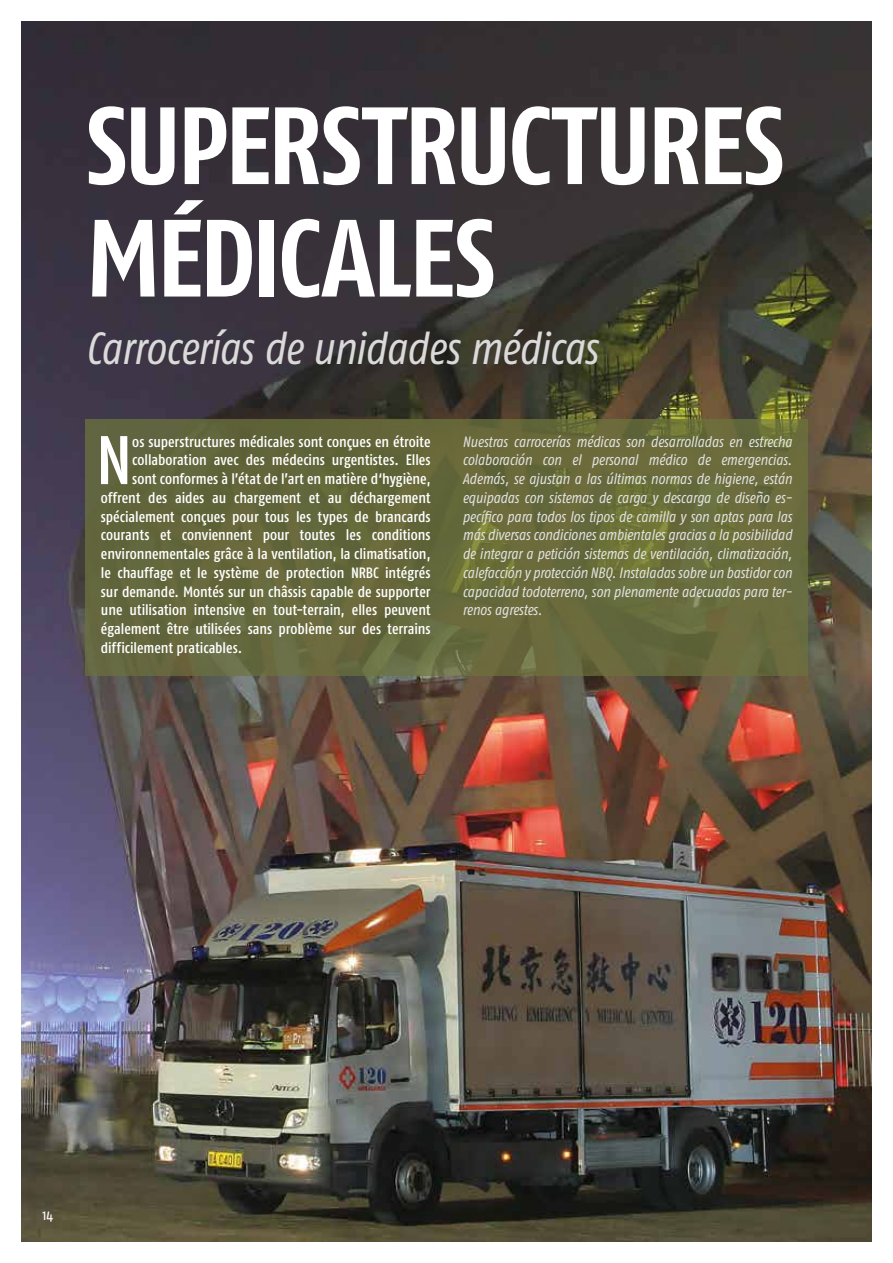
<style>
.page{position:relative;width:893px;height:1263px;background:#fff}
.page>*{position:absolute;margin:0;border:0;box-sizing:border-box;transform-origin:0 0}
.t1{font:700 condensed 109.5px/112.5px "Fago Pro";letter-spacing:-.03em;color:#fff}
.t2{font:500 condensed 68.55px "Fago Pro";color:#fff}
.t3{font:italic condensed 45px "Fago Pro";letter-spacing:-.02em;color:#dadada}
.t4{font:500 condensed 15px "Fago Pro";color:#fff}
.t5{font:italic condensed 15px/18.8px "Fago Pro";letter-spacing:-.005em;color:#e1e1e1;text-align:justify}
.t6{font:condensed 15px "Fago Pro";color:#fff}
</style>
<div class="page">
<img style="left:21px;top:21px;width:851px;height:1221px">
<div style="left:85px;top:420px;width:723px;height:256px;background:#66693c"></div>
<h1 class="t1" style="left:86px;top:89px;width:701px">SUPERSTRUCTURES<br>MÉDICALES</h1>
<h3 class="t3" style="left:85px;top:321px;width:514px">Carrocerías de unidades médicas</h3>
<h2 class="t2" style="left:96px;top:419px;width:38px">N</h2>
<p class="t4" style="left:132px;top:432px;width:300px">os superstructures médicales sont conçues en étroite</p>
<p class="t4" style="left:132px;top:451px;width:300px">collaboration avec des médecins urgentistes. Elles</p>
<p class="t4" style="left:132px;top:470px;width:300px">sont conformes à l’état de l’art en matière d‘hygiène,</p>
<p class="t4" style="left:101px;top:489px;width:331px">offrent des aides au chargement et au déchargement</p>
<p class="t4" style="left:101px;top:507px;width:331px">spécialement conçues pour tous les types de brancards</p>
<p class="t4" style="left:101px;top:526px;width:331px">courants et conviennent pour toutes les conditions</p>
<p class="t4" style="left:101px;top:545px;width:331px">environnementales grâce à la ventilation, la climatisation,</p>
<p class="t4" style="left:101px;top:564px;width:331px">le chauffage et le système de protection NRBC intégrés</p>
<p class="t4" style="left:101px;top:582px;width:331px">sur demande. Montés sur un châssis capable de supporter</p>
<p class="t4" style="left:101px;top:601px;width:331px">une utilisation intensive en tout-terrain, elles peuvent</p>
<p class="t4" style="left:101px;top:620px;width:331px">également être utilisées sans problème sur des terrains</p>
<p class="t4" style="left:101px;top:639px;width:143px">difficilement praticables.</p>
<p class="t5" style="left:462px;top:432px;width:331px">Nuestras carrocerías médicas son desarrolladas en estrecha colaboración con el personal médico de emergencias.<br>Además, se ajustan a las últimas normas de higiene, están equipadas con sistemas de carga y descarga de diseño es&shy;pecífico para todos los tipos de camilla y son aptas para las más diversas condiciones ambientales gracias a la posibilidad de integrar a petición sistemas de ventilación, climatización, calefacción y protección NBQ. Instaladas sobre un bastidor con capacidad todoterreno, son plenamente adecuadas para ter&shy;renos agrestes.</p>
<p class="t6" style="left:43px;top:1206px;width:12px">14</p>
</div>
